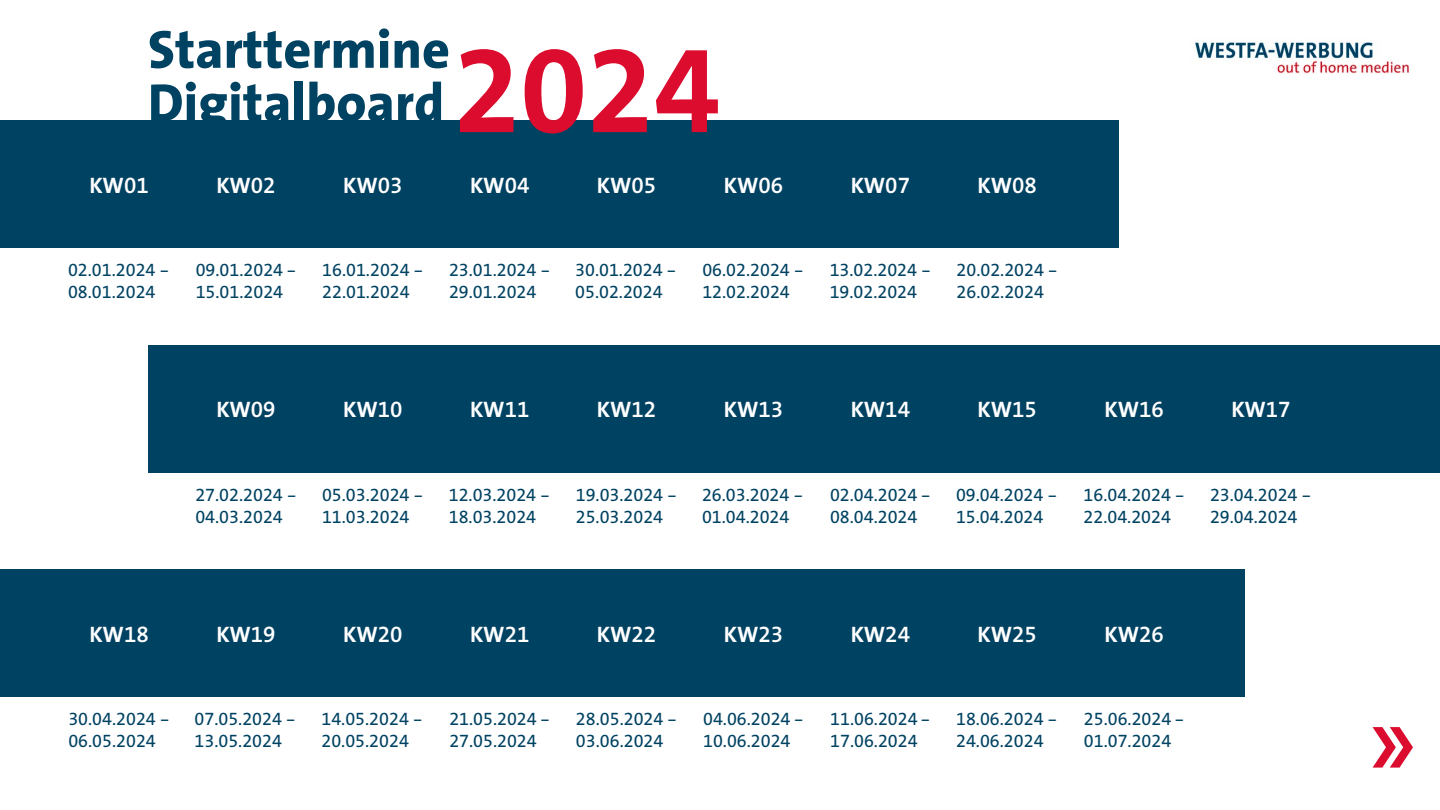
<style>
.page{position:relative;width:1440px;height:810px;background:#fff}
.page>*{position:absolute;margin:0;border:0;box-sizing:border-box;transform-origin:0 0}
.t1{font:121.2px "The Sans Bold Expert";color:#db0c2e}
.t2{font:800 54px/53.2px "The Sans";color:#004262}
.t3{font:700 22.5px "The Sans";letter-spacing:-.01em;color:#fff}
.t4{font:18px/21.6px "The Sans Regular Expert";color:#004262}
.s1{font-family:"The Sans Semi Bold Expert";font-weight:400}
</style>
<div class="page">
<div style="left:0;top:121px;width:1119px;height:127px;background:#004262"></div>
<div style="left:148px;top:345px;width:1292px;height:127px;background:#004262"></div>
<div style="left:0;top:570px;width:1245px;height:127px;background:#004262"></div>
<svg style="left:1373px;top:727px;width:40px;height:41px"></svg>
<img style="left:1195px;top:42px;width:214px;height:32px">
<h2 class="t2" style="left:148px;top:22px;width:304px">Starttermine<br>Digitalboard</h2>
<h1 class="t1" style="left:454px;top:-10px;width:268px">2024</h1>
<p class="t3" style="left:89px;top:166px;width:61px">KW<span class="s1">01</span></p>
<p class="t3" style="left:216px;top:166px;width:61px">KW<span class="s1">02</span></p>
<p class="t3" style="left:343px;top:166px;width:61px">KW<span class="s1">03</span></p>
<p class="t3" style="left:470px;top:166px;width:61px">KW<span class="s1">04</span></p>
<p class="t3" style="left:597px;top:166px;width:61px">KW<span class="s1">05</span></p>
<p class="t3" style="left:724px;top:166px;width:61px">KW<span class="s1">06</span></p>
<p class="t3" style="left:851px;top:166px;width:61px">KW<span class="s1">07</span></p>
<p class="t3" style="left:978px;top:166px;width:61px">KW<span class="s1">08</span></p>
<p class="t4" style="left:68px;top:259px;width:103px">02.01.2024 -<br>08.01.2024</p>
<p class="t4" style="left:196px;top:259px;width:102px">09.01.2024 -<br>15.01.2024</p>
<p class="t4" style="left:322px;top:259px;width:103px">16.01.2024 -<br>22.01.2024</p>
<p class="t4" style="left:449px;top:259px;width:103px">23.01.2024 -<br>29.01.2024</p>
<p class="t4" style="left:575px;top:259px;width:103px">30.01.2024 -<br>05.02.2024</p>
<p class="t4" style="left:702px;top:259px;width:103px">06.02.2024 -<br>12.02.2024</p>
<p class="t4" style="left:830px;top:259px;width:103px">13.02.2024 -<br>19.02.2024</p>
<p class="t4" style="left:957px;top:259px;width:103px">20.02.2024 -<br>26.02.2024</p>
<p class="t3" style="left:216px;top:391px;width:61px">KW<span class="s1">09</span></p>
<p class="t3" style="left:343px;top:391px;width:61px">KW<span class="s1">10</span></p>
<p class="t3" style="left:470px;top:391px;width:61px">KW<span class="s1">11</span></p>
<p class="t3" style="left:597px;top:391px;width:61px">KW<span class="s1">12</span></p>
<p class="t3" style="left:724px;top:391px;width:61px">KW<span class="s1">13</span></p>
<p class="t3" style="left:851px;top:391px;width:61px">KW<span class="s1">14</span></p>
<p class="t3" style="left:978px;top:391px;width:61px">KW<span class="s1">15</span></p>
<p class="t3" style="left:1104px;top:391px;width:61px">KW<span class="s1">16</span></p>
<p class="t3" style="left:1231px;top:391px;width:61px">KW<span class="s1">17</span></p>
<p class="t4" style="left:195px;top:484px;width:103px">27.02.2024 -<br>04.03.2024</p>
<p class="t4" style="left:322px;top:484px;width:103px">05.03.2024 -<br>11.03.2024</p>
<p class="t4" style="left:449px;top:484px;width:103px">12.03.2024 -<br>18.03.2024</p>
<p class="t4" style="left:576px;top:484px;width:103px">19.03.2024 -<br>25.03.2024</p>
<p class="t4" style="left:702px;top:484px;width:103px">26.03.2024 -<br>01.04.2024</p>
<p class="t4" style="left:830px;top:484px;width:102px">02.04.2024 -<br>08.04.2024</p>
<p class="t4" style="left:956px;top:484px;width:103px">09.04.2024 -<br>15.04.2024</p>
<p class="t4" style="left:1084px;top:484px;width:103px">16.04.2024 -<br>22.04.2024</p>
<p class="t4" style="left:1210px;top:484px;width:103px">23.04.2024 -<br>29.04.2024</p>
<p class="t3" style="left:89px;top:615px;width:61px">KW<span class="s1">18</span></p>
<p class="t3" style="left:216px;top:615px;width:61px">KW<span class="s1">19</span></p>
<p class="t3" style="left:343px;top:615px;width:61px">KW<span class="s1">20</span></p>
<p class="t3" style="left:470px;top:615px;width:61px">KW<span class="s1">21</span></p>
<p class="t3" style="left:597px;top:615px;width:61px">KW<span class="s1">22</span></p>
<p class="t3" style="left:724px;top:615px;width:61px">KW<span class="s1">23</span></p>
<p class="t3" style="left:851px;top:615px;width:61px">KW<span class="s1">24</span></p>
<p class="t3" style="left:978px;top:615px;width:61px">KW<span class="s1">25</span></p>
<p class="t3" style="left:1104px;top:615px;width:61px">KW<span class="s1">26</span></p>
<p class="t4" style="left:68px;top:708px;width:103px">30.04.2024 -<br>06.05.2024</p>
<p class="t4" style="left:195px;top:708px;width:103px">07.05.2024 -<br>13.05.2024</p>
<p class="t4" style="left:322px;top:708px;width:103px">14.05.2024 -<br>20.05.2024</p>
<p class="t4" style="left:449px;top:708px;width:102px">21.05.2024 -<br>27.05.2024</p>
<p class="t4" style="left:576px;top:708px;width:103px">28.05.2024 -<br>03.06.2024</p>
<p class="t4" style="left:703px;top:708px;width:102px">04.06.2024 -<br>10.06.2024</p>
<p class="t4" style="left:830px;top:708px;width:102px">11.06.2024 -<br>17.06.2024</p>
<p class="t4" style="left:956px;top:708px;width:103px">18.06.2024 -<br>24.06.2024</p>
<p class="t4" style="left:1084px;top:708px;width:102px">25.06.2024 -<br>01.07.2024</p>
</div>
